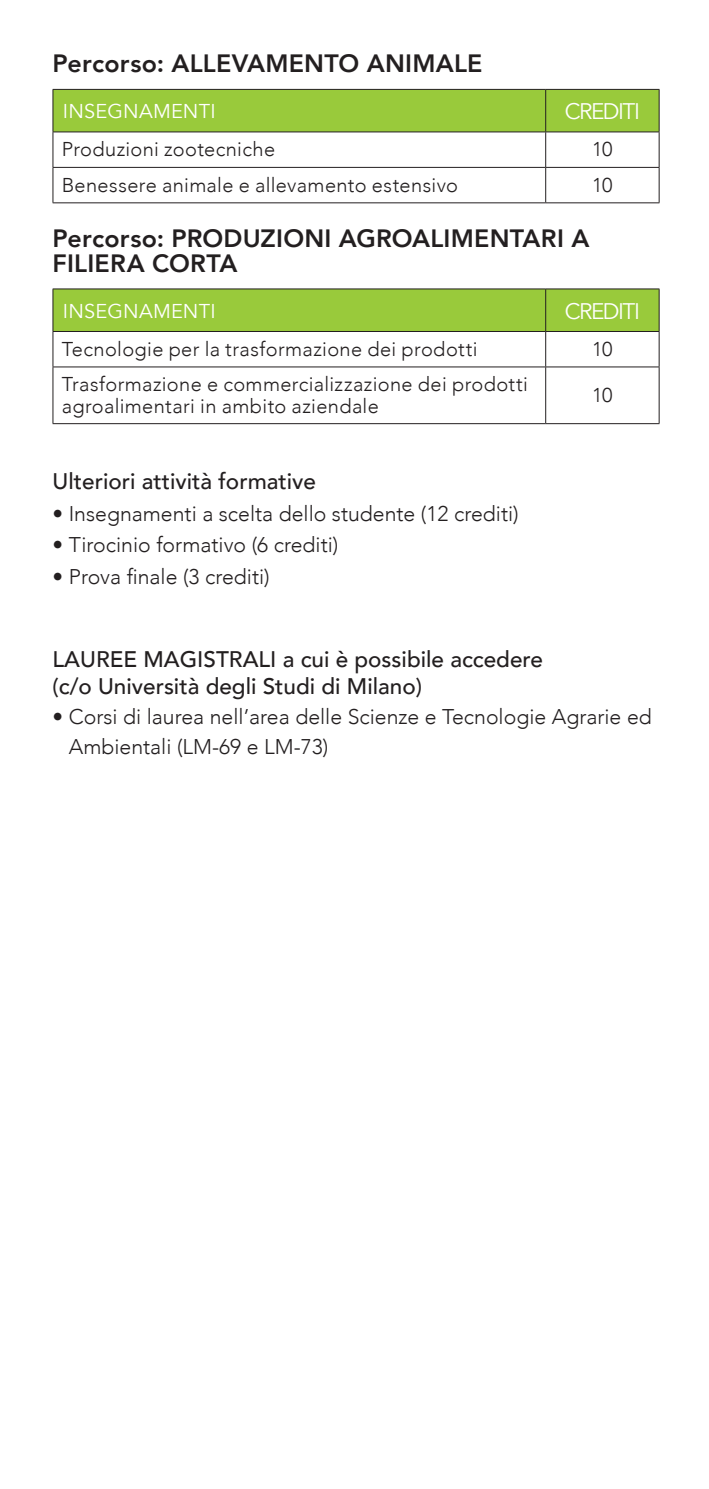
<style>
.page{position:relative;width:709px;height:1489px;background:#fff}
.page>*{position:absolute;margin:0;border:0;box-sizing:border-box;transform-origin:0 0}
.testo{font:800 25px/25px "Avenir";letter-spacing:.01em;color:#231f20}
.t1{font:500 22.5px "Avenir";color:#231f20}
.tabelle{font:22.5px "Avenir";letter-spacing:-.065em;color:#fff}
.t2{font:300 21.25px/30px "Avenir";color:#231f20}
.tabelle-2{font:300 20px/21.2px "Avenir";letter-spacing:.02em;color:#231f20}
.tabelle-3{font:20px "Avenir";letter-spacing:.01em;color:#fff}
</style>
<div class="page">
<div style="left:54px;top:90px;width:604px;height:41px;background:#99ca3b"></div>
<hr style="left:53px;top:89px;width:492px;height:1px;background:#231f20">
<hr style="left:53px;top:90px;width:1px;height:42px;background:#231f20">
<hr style="left:545px;top:89px;width:114px;height:1px;background:#231f20">
<hr style="left:545px;top:90px;width:1px;height:42px;background:#231f20">
<hr style="left:658px;top:90px;width:1px;height:42px;background:#231f20">
<hr style="left:53px;top:131px;width:492px;height:1px;background:#231f20">
<hr style="left:53px;top:132px;width:1px;height:35px;background:#231f20">
<hr style="left:545px;top:131px;width:114px;height:1px;background:#231f20">
<hr style="left:545px;top:132px;width:1px;height:35px;background:#231f20">
<hr style="left:658px;top:132px;width:1px;height:35px;background:#231f20">
<hr style="left:53px;top:167px;width:492px;height:1px;background:#231f20">
<hr style="left:53px;top:168px;width:1px;height:34px;background:#231f20">
<hr style="left:545px;top:167px;width:114px;height:1px;background:#231f20">
<hr style="left:545px;top:168px;width:1px;height:34px;background:#231f20">
<hr style="left:658px;top:168px;width:1px;height:34px;background:#231f20">
<hr style="left:53px;top:202px;width:492px;height:1px;background:#231f20">
<hr style="left:545px;top:202px;width:114px;height:1px;background:#231f20">
<div style="left:54px;top:289px;width:604px;height:42px;background:#99ca3b"></div>
<hr style="left:53px;top:288px;width:492px;height:1px;background:#231f20">
<hr style="left:53px;top:289px;width:1px;height:42px;background:#231f20">
<hr style="left:545px;top:288px;width:114px;height:1px;background:#231f20">
<hr style="left:545px;top:289px;width:1px;height:42px;background:#231f20">
<hr style="left:658px;top:289px;width:1px;height:42px;background:#231f20">
<hr style="left:53px;top:331px;width:492px;height:1px;background:#231f20">
<hr style="left:53px;top:332px;width:1px;height:34px;background:#231f20">
<hr style="left:545px;top:331px;width:114px;height:1px;background:#231f20">
<hr style="left:545px;top:332px;width:1px;height:34px;background:#231f20">
<hr style="left:658px;top:332px;width:1px;height:34px;background:#231f20">
<hr style="left:53px;top:366px;width:492px;height:1px;background:#231f20">
<hr style="left:53px;top:367px;width:1px;height:56px;background:#231f20">
<hr style="left:545px;top:366px;width:114px;height:1px;background:#231f20">
<hr style="left:545px;top:367px;width:1px;height:56px;background:#231f20">
<hr style="left:658px;top:367px;width:1px;height:56px;background:#231f20">
<hr style="left:53px;top:423px;width:492px;height:1px;background:#231f20">
<hr style="left:545px;top:423px;width:114px;height:1px;background:#231f20">
<p class="testo" style="left:53px;top:51px;width:431px">Percorso: ALLEVAMENTO ANIMALE</p>
<p class="tabelle-3" style="left:63px;top:99px;width:154px">INSEGNAMENTI</p>
<p class="tabelle" style="left:564px;top:98px;width:77px">CREDITI</p>
<p class="tabelle-2" style="left:62px;top:139px;width:215px">Produzioni zootecniche</p>
<p class="tabelle-2" style="left:592px;top:139px;width:22px">10</p>
<p class="tabelle-2" style="left:62px;top:174px;width:398px">Benessere animale e allevamento estensivo</p>
<p class="tabelle-2" style="left:592px;top:174px;width:22px">10</p>
<p class="testo" style="left:53px;top:225px;width:538px">Percorso: PRODUZIONI AGROALIMENTARI A<br>FILIERA CORTA</p>
<p class="tabelle-3" style="left:63px;top:299px;width:154px">INSEGNAMENTI</p>
<p class="tabelle" style="left:564px;top:298px;width:77px">CREDITI</p>
<p class="tabelle-2" style="left:62px;top:338px;width:417px">Tecnologie per la trasformazione dei prodotti</p>
<p class="tabelle-2" style="left:592px;top:338px;width:22px">10</p>
<p class="tabelle-2" style="left:62px;top:374px;width:468px">Trasformazione e commercializzazione dei prodotti agroalimentari in ambito aziendale</p>
<p class="tabelle-2" style="left:592px;top:384px;width:22px">10</p>
<p class="t1" style="left:53px;top:461px;width:265px">Ulteriori attività formative</p>
<p class="t2" style="left:53px;top:498px;width:467px">• Insegnamenti a scelta dello studente (12 crediti)</p>
<p class="t2" style="left:53px;top:530px;width:287px">• Tirocinio formativo (6 crediti)</p>
<p class="t2" style="left:53px;top:561px;width:219px">• Prova finale (3 crediti)</p>
<p class="t1" style="left:53px;top:639px;width:492px">LAUREE MAGISTRALI a cui è possibile accedere</p>
<p class="t1" style="left:53px;top:666px;width:371px">(c/o Università degli Studi di Milano)</p>
<p class="t2" style="left:69px;top:701px;width:584px;text-indent:-16px">• Corsi di laurea nell’area delle Scienze e Tecnologie Agrarie ed<br>Ambientali (LM-69 e LM-73)</p>
</div>
